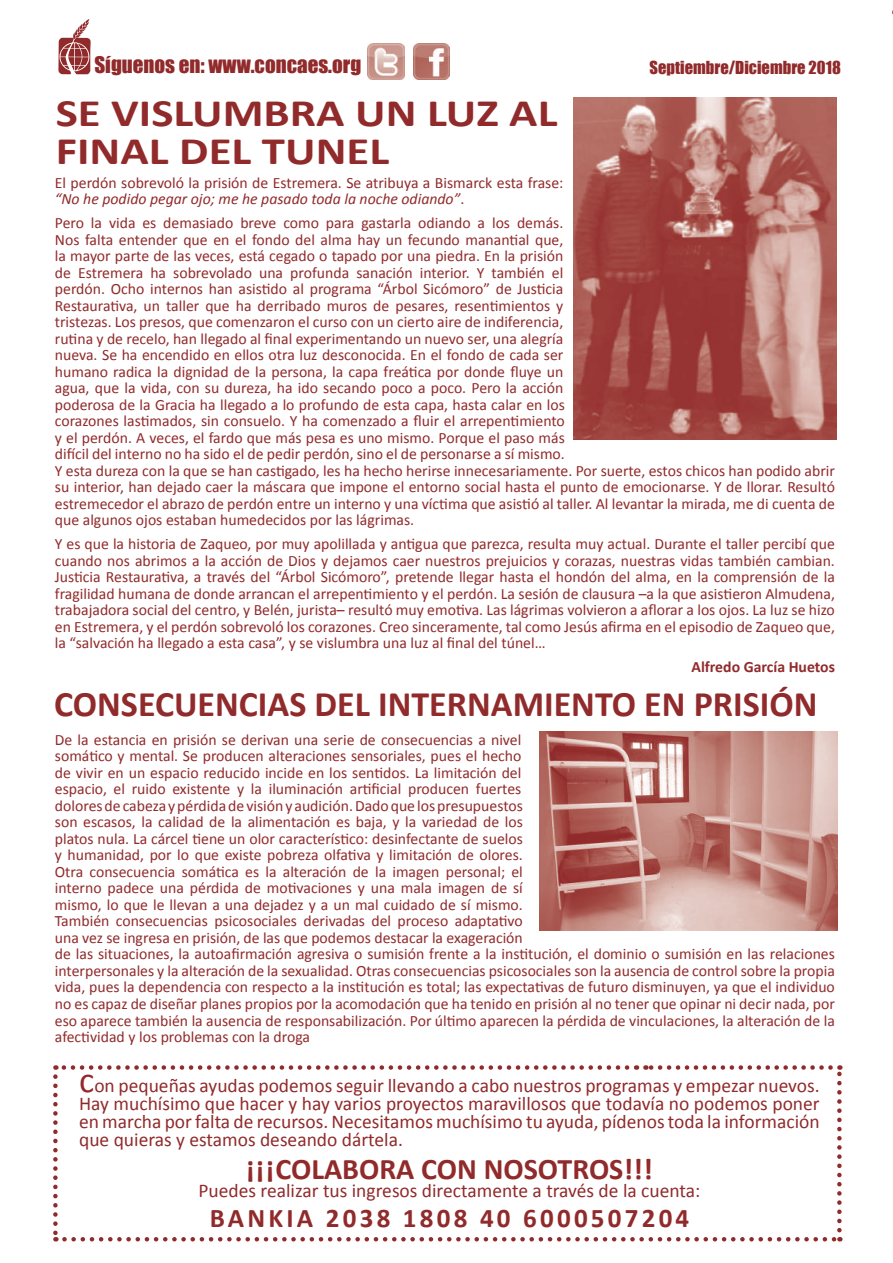
<style>
.page{position:relative;width:893px;height:1263px;background:#fff}
.page>*{position:absolute;margin:0;border:0;box-sizing:border-box;transform-origin:0 0}
.t1{font:700 39px/37.5px "Calibri";color:#912a2b;scale:1.2 1}
.t2{font:700 36px "Calibri";color:#912a2b}
.t3{font:700 30px "Calibri";color:#912a2b}
.t4{font:700 27px "Calibri";letter-spacing:.12em;color:#912a2b}
.t5{font:21px "Impact";color:#912a2b}
.t6{font:19.5px/18px "Calibri";color:#912a2b;text-align:justify}
.t7{font:16.5px "Impact";color:#912a2b}
.t8{font:15.75px/16.5px "Calibri";color:#912a2b}
.t9{font:700 15.75px "Calibri";color:#912a2b}
.s1{font-style:italic}
.s2{font-size:36px}
</style>
<div class="page">
<svg style="left:58px;top:19px;width:33px;height:55px"></svg>
<img style="left:413px;top:43px;width:37px;height:36px">
<img style="left:368px;top:43px;width:36px;height:36px">
<svg style="left:55px;top:1065px;width:572px;height:5px"></svg>
<svg style="left:53px;top:1076px;width:5px;height:165px"></svg>
<svg style="left:64px;top:1237px;width:776px;height:4px"></svg>
<svg style="left:837px;top:1065px;width:5px;height:165px"></svg>
<svg style="left:645px;top:1065px;width:186px;height:5px"></svg>
<img style="left:573px;top:97px;width:263px;height:342px">
<img style="left:540px;top:732px;width:297px;height:198px">
<h3 class="t5" style="left:94px;top:49px;width:268px">Síguenos en: www.concaes.org</h3>
<p class="t7" style="left:650px;top:55px;width:193px">Septiembre/Diciembre 2018</p>
<h1 class="t1" style="left:56px;top:95px;width:420px">SE VISLUMBRA UN LUZ AL<br>FINAL DEL TUNEL</h1>
<p class="t8" style="left:55px;top:174px;width:510px">El perdón sobrevoló la prisión de Estremera. Se atribuya a Bismarck esta frase: <span class="s1">“No he podido pegar ojo; me he pasado toda la noche odiando”</span>.</p>
<p class="t8" style="left:55px;top:215px;width:782px">Pero la vida es demasiado breve como para gastarla odiando a los demás.<br>Nos falta entender que en el fondo del alma hay un fecundo manantial que,<br>la mayor parte de las veces, está cegado o tapado por una piedra. En la prisión<br>de Estremera ha sobrevolado una profunda sanación interior. Y también el<br>perdón. Ocho internos han asistido al programa “Árbol Sicómoro” de Justicia<br>Restaurativa, un taller que ha derribado muros de pesares, resentimientos y<br>tristezas. Los presos, que comenzaron el curso con un cierto aire de indiferencia,<br>rutina y de recelo, han llegado al final experimentando un nuevo ser, una alegría<br>nueva. Se ha encendido en ellos otra luz desconocida. En el fondo de cada ser<br>humano radica la dignidad de la persona, la capa freática por donde fluye un<br>agua, que la vida, con su dureza, ha ido secando poco a poco. Pero la acción<br>poderosa de la Gracia ha llegado a lo profundo de esta capa, hasta calar en los<br>corazones lastimados, sin consuelo. Y ha comenzado a fluir el arrepentimiento<br>y el perdón. A veces, el fardo que más pesa es uno mismo. Porque el paso más<br>difícil del interno no ha sido el de pedir perdón, sino el de personarse a sí mismo.<br>Y esta dureza con la que se han castigado, les ha hecho herirse innecesariamente. Por suerte, estos chicos han podido abrir su interior, han dejado caer la máscara que impone el entorno social hasta el punto de emocionarse. Y de llorar. Resultó estremecedor el abrazo de perdón entre un interno y una víctima que asistió al taller. Al levantar la mirada, me di cuenta de que algunos ojos estaban humedecidos por las lágrimas.</p>
<p class="t8" style="left:55px;top:536px;width:782px;text-align:justify">Y es que la historia de Zaqueo, por muy apolillada y antigua que parezca, resulta muy actual. Durante el taller percibí que cuando nos abrimos a la acción de Dios y dejamos caer nuestros prejuicios y corazas, nuestras vidas también cambian.<br>Justicia Restaurativa, a través del “Árbol Sicómoro”, pretende llegar hasta el hondón del alma, en la comprensión de la fragilidad humana de donde arrancan el arrepentimiento y el perdón. La sesión de clausura –a la que asistieron Almudena, trabajadora social del centro, y Belén, jurista– resultó muy emotiva. Las lágrimas volvieron a aflorar a los ojos. La luz se hizo en Estremera, y el perdón sobrevoló los corazones. Creo sinceramente, tal como Jesús afirma en el episodio de Zaqueo que, la “salvación ha llegado a esta casa”, y se vislumbra una luz al final del túnel…</p>
<p class="t9" style="left:691px;top:657px;width:145px">Alfredo García Huetos</p>
<h2 class="t2" style="left:54px;top:681px;width:765px">CONSECUENCIAS DEL INTERNAMIENTO EN PRISIÓN</h2>
<p class="t8" style="left:55px;top:731px;width:781px">De la estancia en prisión se derivan una serie de consecuencias a nivel<br>somático y mental. Se producen alteraciones sensoriales, pues el hecho<br>de vivir en un espacio reducido incide en los sentidos. La limitación del<br>espacio, el ruido existente y la iluminación artificial producen fuertes<br>dolores de cabeza y pérdida de visión y audición. Dado que los presupuestos<br>son escasos, la calidad de la alimentación es baja, y la variedad de los<br>platos nula. La cárcel tiene un olor característico: desinfectante de suelos<br>y humanidad, por lo que existe pobreza olfativa y limitación de olores.<br>Otra consecuencia somática es la alteración de la imagen personal; el<br>interno padece una pérdida de motivaciones y una mala imagen de sí<br>mismo, lo que le llevan a una dejadez y a un mal cuidado de sí mismo.<br>También consecuencias psicosociales derivadas del proceso adaptativo<br>una vez se ingresa en prisión, de las que podemos destacar la exageración<br>de las situaciones, la autoafirmación agresiva o sumisión frente a la institución, el dominio o sumisión en las relaciones interpersonales y la alteración de la sexualidad. Otras consecuencias psicosociales son la ausencia de control sobre la propia vida, pues la dependencia con respecto a la institución es total; las expectativas de futuro disminuyen, ya que el individuo no es capaz de diseñar planes propios por la acomodación que ha tenido en prisión al no tener que opinar ni decir nada, por eso aparece también la ausencia de responsabilización. Por último aparecen la pérdida de vinculaciones, la alteración de la afectividad y los problemas con la droga</p>
<p class="t6" style="left:79px;top:1077px;width:742px"><span class="s2">c</span>on pequeñas ayudas podemos seguir llevando a cabo nuestros programas y empezar nuevos.<br>Hay muchísimo que hacer y hay varios proyectos maravillosos que todavía no podemos poner en marcha por falta de recursos. Necesitamos muchísimo tu ayuda, pídenos toda la información que quieras y estamos deseando dártela.</p>
<h3 class="t3" style="left:246px;top:1150px;width:408px">¡¡¡COLABORA CON NOSOTROS!!!</h3>
<p class="t6" style="left:199px;top:1182px;width:503px">Puedes realizar tus ingresos directamente a través de la cuenta:</p>
<h3 class="t4" style="left:210px;top:1201px;width:481px">BANKIA 2038 1808 40 6000507204</h3>
</div>
